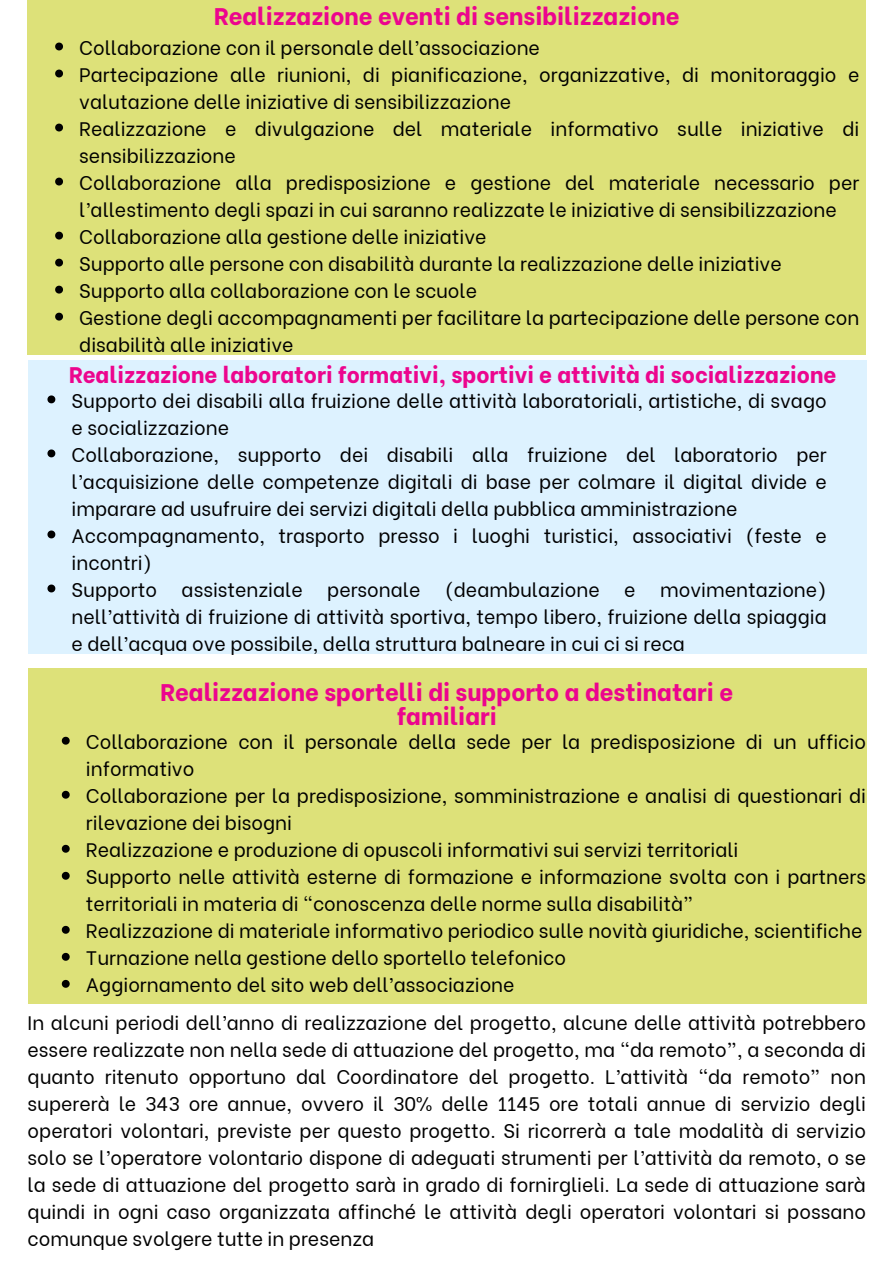
<style>
.page{position:relative;width:894px;height:1264px;background:#fff}
.page>*{position:absolute;margin:0;border:0;box-sizing:border-box;transform-origin:0 0}
.t1{font:800 24px/23.7px "Be Vietnam";color:#ec058e;text-align:center}
.t2{font:800 22.5px "Be Vietnam";color:#ec058e}
.t3{font:19.5px/27px "Be Vietnam";color:#000}
</style>
<div class="page">
<div style="left:28px;top:0;width:837px;height:354px;background:#dde179"></div>
<svg style="left:55px;top:43px;width:8px;height:7px"></svg>
<svg style="left:55px;top:70px;width:8px;height:7px"></svg>
<svg style="left:55px;top:124px;width:8px;height:7px"></svg>
<svg style="left:55px;top:178px;width:8px;height:7px"></svg>
<svg style="left:55px;top:232px;width:8px;height:7px"></svg>
<svg style="left:55px;top:259px;width:8px;height:7px"></svg>
<svg style="left:55px;top:286px;width:8px;height:7px"></svg>
<svg style="left:55px;top:313px;width:8px;height:7px"></svg>
<div style="left:28px;top:360px;width:837px;height:293px;background:#ddf2ff"></div>
<svg style="left:47px;top:395px;width:8px;height:8px"></svg>
<svg style="left:47px;top:449px;width:8px;height:8px"></svg>
<svg style="left:47px;top:530px;width:8px;height:8px"></svg>
<svg style="left:47px;top:584px;width:8px;height:8px"></svg>
<div style="left:28px;top:668px;width:837px;height:335px;background:#dde179"></div>
<svg style="left:62px;top:736px;width:8px;height:8px"></svg>
<svg style="left:62px;top:790px;width:8px;height:8px"></svg>
<svg style="left:62px;top:844px;width:8px;height:8px"></svg>
<svg style="left:62px;top:871px;width:8px;height:8px"></svg>
<svg style="left:62px;top:925px;width:8px;height:8px"></svg>
<svg style="left:62px;top:952px;width:8px;height:8px"></svg>
<svg style="left:62px;top:979px;width:8px;height:8px"></svg>
<p class="t1" style="left:214px;top:2px;width:467px">Realizzazione eventi di sensibilizzazione</p>
<p class="t3" style="left:79px;top:32px;width:781px">Collaborazione con il personale dell’associazione<br>Partecipazione alle riunioni, di pianificazione, organizzative, di monitoraggio e valutazione delle iniziative di sensibilizzazione<br>Realizzazione e divulgazione del materiale informativo sulle iniziative di sensibilizzazione<br>Collaborazione alla predisposizione e gestione del materiale necessario per l’allestimento degli spazi in cui saranno realizzate le iniziative di sensibilizzazione Collaborazione alla gestione delle iniziative<br>Supporto alle persone con disabilità durante la realizzazione delle iniziative Supporto alla collaborazione con le scuole<br>Gestione degli accompagnamenti per facilitare la partecipazione delle persone con disabilità alle iniziative</p>
<p class="t2" style="left:69px;top:356px;width:768px">Realizzazione laboratori formativi, sportivi e attività di socializzazione</p>
<p class="t3" style="left:72px;top:385px;width:756px">Supporto dei disabili alla fruizione delle attività laboratoriali, artistiche, di svago e socializzazione<br>Collaborazione, supporto dei disabili alla fruizione del laboratorio per l’acquisizione delle competenze digitali di base per colmare il digital divide e imparare ad usufruire dei servizi digitali della pubblica amministrazione Accompagnamento, trasporto presso i luoghi turistici, associativi (feste e incontri)<br>Supporto</p>
<p class="t3" style="left:72px;top:574px;width:756px;text-align:justify;text-indent:588px">movimentazione) nell’attività di fruizione di attività sportiva, tempo libero, fruizione della spiaggia e dell’acqua ove possibile, della struttura balneare in cui ci si reca</p>
<p class="t3" style="left:181px;top:574px;width:123px">assistenziale</p>
<p class="t3" style="left:327px;top:574px;width:95px">personale</p>
<p class="t3" style="left:445px;top:574px;width:156px">(deambulazione</p>
<p class="t3" style="left:624px;top:574px;width:13px">e</p>
<p class="t1" style="left:160px;top:678px;width:574px">Realizzazione sportelli di supporto a destinatari e familiari</p>
<p class="t3" style="left:86px;top:726px;width:781px">Collaborazione con il personale della sede per la predisposizione di un ufficio informativo<br>Collaborazione per la predisposizione, somministrazione e analisi di questionari di rilevazione dei bisogni<br>Realizzazione e produzione di opuscoli informativi sui servizi territoriali<br>Supporto nelle attività esterne di formazione e informazione svolta con i partners territoriali in materia di &lt;conoscenza delle norme sulla disabilità=<br>Realizzazione di materiale informativo periodico sulle novità giuridiche, scientifiche Turnazione nella gestione dello sportello telefonico<br>Aggiornamento del sito web dell’associazione</p>
<p class="t3" style="left:28px;top:1007px;width:839px;text-align:justify">In alcuni periodi dell’anno di realizzazione del progetto, alcune delle attività potrebbero essere realizzate non nella sede di attuazione del progetto, ma &lt;da remoto=, a seconda di quanto ritenuto opportuno dal Coordinatore del progetto. L’attività &lt;da remoto= non supererà le 343 ore annue, ovvero il 30% delle 1145 ore totali annue di servizio degli operatori volontari, previste per questo progetto. Si ricorrerà a tale modalità di servizio solo se l’operatore volontario dispone di adeguati strumenti per l’attività da remoto, o se la sede di attuazione del progetto sarà in grado di fornirglieli. La sede di attuazione sarà quindi in ogni caso organizzata affinché le attività degli operatori volontari si possano comunque svolgere tutte in presenza</p>
</div>
